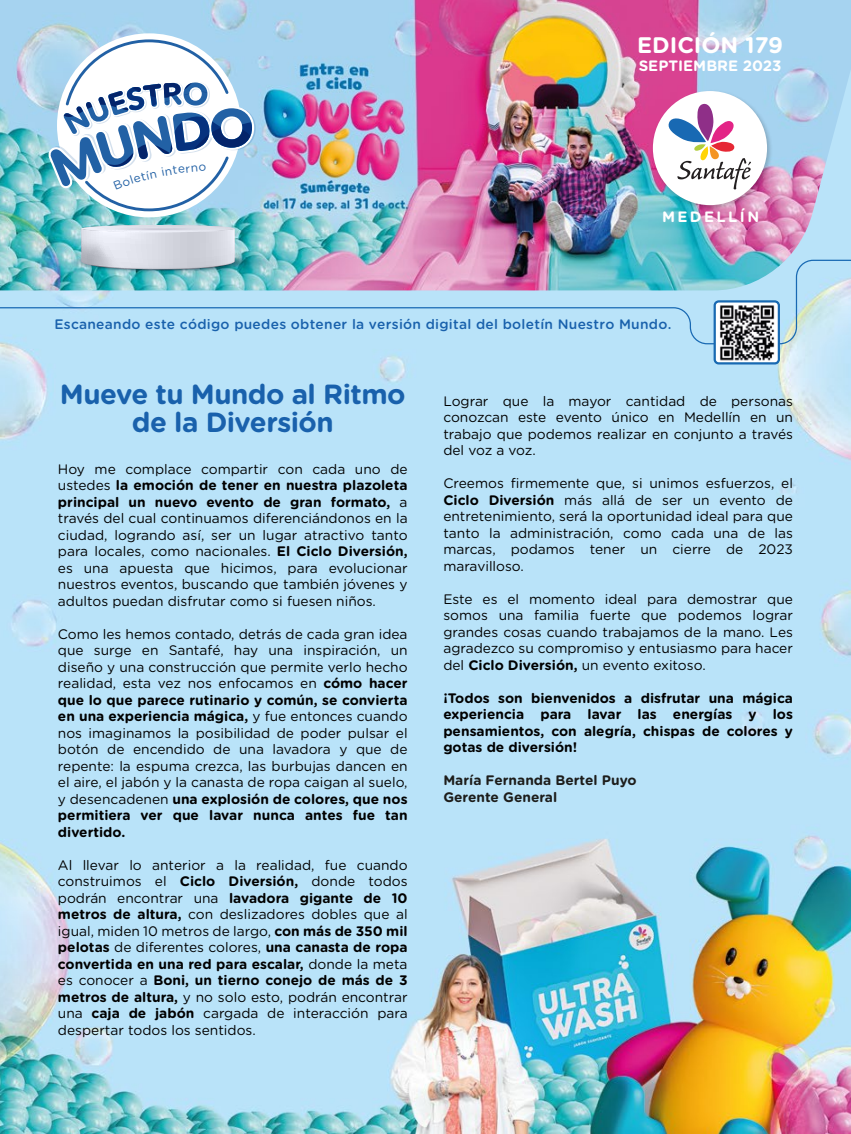
<style>
.page{position:relative;width:851px;height:1134px;background:#fff}
.page>*{position:absolute;margin:0;border:0;box-sizing:border-box;transform-origin:0 0}
.t1{font:700 27.75px/28.1px "Gotham Rounded";letter-spacing:-.02em;color:#1961ac;text-align:center}
.t2{font:700 22.5px "Gotham Rounded";color:#fff}
.t3{font:700 15px "Gotham Rounded";color:#fff}
.t4{font:700 15px "Gotham Rounded";letter-spacing:.16em;color:#fff}
.t5{font:13.75px/16.5px "Gotham Rounded";color:#010101;text-align:justify}
.t6{font:700 13.75px/16.5px "Gotham Rounded";color:#010101;text-align:justify}
.t7{font:500 13.75px "Gotham Rounded";letter-spacing:.02em;color:#1961ac}
.t8{font:700 13.75px/16.5px "Gotham Rounded";color:#1d1d1b}
.s1{font-weight:700}
</style>
<div class="page">
<img style="left:0;top:345px;width:850px;height:789px">
<img style="left:0;top:0;width:850px;height:259px">
<img style="left:649px;top:87px;width:125px;height:126px">
<div style="left:652px;top:91px;width:115px;height:114px;background:#fff;border-radius:50%"></div>
<svg style="left:666px;top:103px;width:85px;height:87px"></svg>
<svg style="left:0;top:259px;width:850px;height:86px;background:#abd0e6"></svg>
<img style="left:716px;top:303px;width:60px;height:58px">
<div style="left:713px;top:300px;width:66px;height:64px;border:2px solid #1869b3;border-radius:4px"></div>
<svg style="left:61px;top:247px;width:260px;height:29px;background:#69bdc3"></svg>
<svg style="left:67px;top:252px;width:187px;height:20px"></svg>
<svg style="left:81px;top:225px;width:154px;height:44px;background:#cfd5de"></svg>
<svg style="left:74px;top:226px;width:170px;height:5px"></svg>
<svg style="left:47px;top:39px;width:209px;height:172px"></svg>
<h2 class="t2" style="left:637px;top:28px;width:148px">EDICIÓN 179</h2>
<p class="t3" style="left:638px;top:54px;width:144px">SEPTIEMBRE 2023</p>
<p class="t4" style="left:662px;top:206px;width:99px">MEDELLÍN</p>
<p class="t7" style="left:54px;top:314px;width:618px">Escaneando este código puedes obtener la versión digital del boletín Nuestro Mundo.</p>
<h1 class="t1" style="left:60px;top:378px;width:347px">Mueve tu Mundo al Ritmo de la Diversión</h1>
<p class="t5" style="left:58px;top:460px;width:351px">Hoy me complace compartir con cada uno de ustedes <span class="s1">la emoción de tener en nuestra plazoleta principal un nuevo evento de gran formato,</span> a través del cual continuamos diferenciándonos en la ciudad, logrando así, ser un lugar atractivo tanto para locales, como nacionales. <span class="s1">El Ciclo Diversión, </span>es una apuesta que hicimos, para evolucionar nuestros eventos, buscando que también jóvenes y adultos puedan disfrutar como si fuesen niños.</p>
<p class="t5" style="left:58px;top:625px;width:351px">Como les hemos contado, detrás de cada gran idea que surge en Santafé, hay una inspiración, un diseño y una construcción que permite verlo hecho realidad, esta vez nos enfocamos en <span class="s1">cómo hacer que lo que parece rutinario y común, se convierta en una experiencia mágica,</span> y fue entonces cuando nos imaginamos la posibilidad de poder pulsar el botón de encendido de una lavadora y que de repente: la espuma crezca, las burbujas dancen en el aire, el jabón y la canasta de ropa caigan al suelo, y desencadenen <span class="s1">una explosión de colores, que nos permitiera ver que lavar nunca antes fue tan divertido.</span></p>
<p class="t5" style="left:58px;top:856px;width:351px">Al llevar lo anterior a la realidad, fue cuando construimos el <span class="s1">Ciclo Diversión,</span> donde todos podrán encontrar una <span class="s1">lavadora gigante de 10 metros de altura,</span> con deslizadores dobles que al igual, miden 10 metros de largo, <span class="s1">con más de 350 mil pelotas</span> de diferentes colores, <span class="s1">una canasta de ropa convertida en una red para escalar,</span> donde la meta es conocer a <span class="s1">Boni, un tierno conejo de más de 3 metros de altura,</span> y no solo esto, podrán encontrar una <span class="s1">caja de jabón</span> cargada de interacción para despertar todos los sentidos.</p>
<p class="t5" style="left:443px;top:392px;width:351px">Lograr que la mayor cantidad de personas conozcan este evento único en Medellín en un trabajo que podemos realizar en conjunto a través del voz a voz.</p>
<p class="t5" style="left:443px;top:475px;width:351px">Creemos firmemente que, si unimos esfuerzos, el <span class="s1">Ciclo Diversión</span> más allá de ser un evento de entretenimiento, será la oportunidad ideal para que tanto la administración, como cada una de las marcas, podamos tener un cierre de 2023 maravilloso.</p>
<p class="t5" style="left:443px;top:590px;width:351px">Este es el momento ideal para demostrar que somos una familia fuerte que podemos lograr grandes cosas cuando trabajamos de la mano. Les agradezco su compromiso y entusiasmo para hacer del <span class="s1">Ciclo Diversión,</span> un evento exitoso.</p>
<p class="t6" style="left:443px;top:689px;width:351px">¡Todos son bienvenidos a disfrutar una mágica experiencia para lavar las energías y los pensamientos, con alegría, chispas de colores y gotas de diversión!</p>
<p class="t8" style="left:443px;top:772px;width:195px">María Fernanda Bertel Puyo<br>Gerente General</p>
</div>
